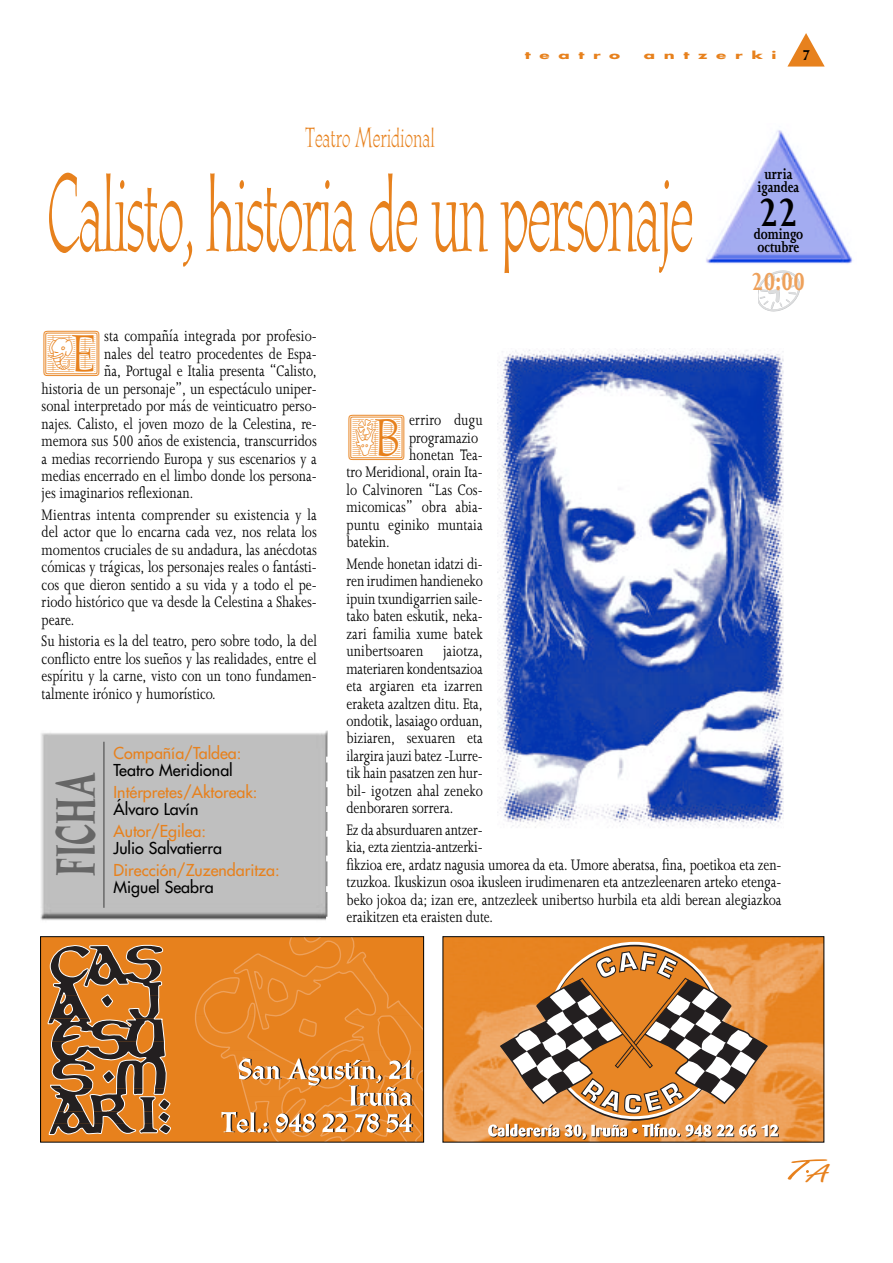
<style>
.page{position:relative;width:893px;height:1263px;background:#fff}
.page>*{position:absolute;margin:0;border:0;box-sizing:border-box;transform-origin:0 0}
.t1{font:104.7px "Cg Athenaeum";letter-spacing:-.035em;color:#e7811d;scale:.55 1}
.t2{font:700 50.55px "Cg Athenaeum";color:#666;scale:.67 1}
.t3{font:45.3px "Cg Athenaeum Initial Positive";color:#e7811d}
.t4{font:700 45.3px "Joanna";color:#000;scale:.8 1}
.t5{font:700 28.35px "Joanna";color:#eea15b;scale:.8 1}
.t6{font:27.9px "Freestyle Script";color:#e7811d;scale:2.18 1}
.t7{font:26.25px "Cg Athenaeum";color:#e7811d;scale:.7 1}
.t8{font:17.4px/17.4px "Joanna";color:#000;text-align:justify;scale:.8 1}
.t9{font:700 16.5px/12.9px "Joanna";color:#000;text-align:center;scale:.8 1}
.t10{font:16.05px "Futura";color:#e7811d}
.t11{font:16.05px "Futura";color:#000}
.t12{font:700 14.55px "Cg Athenaeum";color:#000}
.t13{font:700 10.2px "Futura";letter-spacing:.52em;color:#e7811d;scale:1.64 1}
</style>
<div class="page">
<svg style="left:758px;top:270px;width:43px;height:42px"></svg>
<svg style="left:787px;top:33px;width:37px;height:34px"></svg>
<img style="left:706px;top:130px;width:147px;height:134px">
<img style="left:40px;top:730px;width:287px;height:191px">
<hr style="left:103px;top:742px;width:2px;height:166px;background:#666">
<div style="left:41px;top:937px;width:382px;height:205px;background:#e7811d"></div>
<svg style="left:47px;top:945px;width:124px;height:191px"></svg>
<svg style="left:195px;top:938px;width:227px;height:203px"></svg>
<div style="left:40px;top:936px;width:384px;height:207px;border:1px solid #000"></div>
<img style="left:497px;top:348px;width:286px;height:480px">
<img style="left:444px;top:938px;width:378px;height:203px">
<svg style="left:488px;top:938px;width:290px;height:203px"></svg>
<div style="left:442px;top:936px;width:382px;height:207px;border:1px solid #000"></div>
<h3 class="t7" style="left:305px;top:128px;width:186px">Teatro Meridional</h3>
<p class="t13" style="left:524px;top:50px;width:60px">teatro</p>
<p class="t13" style="left:643px;top:50px;width:82px">antzerki</p>
<p class="t12" style="left:802px;top:49px;width:8px">7</p>
<h1 class="t1" style="left:47px;top:173px;width:1177px">Calisto, historia de un personaje</h1>
<p class="t9" style="left:757px;top:169px;width:54px">urria igandea</p>
<h3 class="t4" style="left:759px;top:196px;width:50px">22</h3>
<p class="t9" style="left:753px;top:229px;width:63px">domingo</p>
<p class="t9" style="left:757px;top:242px;width:54px">octubre</p>
<h3 class="t5" style="left:751px;top:271px;width:69px">20:00</h3>
<p class="t8" style="left:104px;top:329px;width:267px">sta compañía integrada por profesio-</p>
<p class="t8" style="left:104px;top:346px;width:267px">nales del teatro procedentes de Espa-</p>
<p class="t8" style="left:104px;top:364px;width:267px">ña, Portugal e Italia presenta “Calisto,</p>
<p class="t8" style="left:42px;top:381px;width:345px">historia de un personaje”, un espectáculo uniper-</p>
<p class="t8" style="left:42px;top:399px;width:345px">sonal interpretado por más de veinticuatro perso-</p>
<p class="t8" style="left:42px;top:416px;width:345px">najes. Calisto, el joven mozo de la Celestina, re-</p>
<p class="t8" style="left:42px;top:434px;width:345px">memora sus 500 años de existencia, transcurridos</p>
<p class="t8" style="left:42px;top:451px;width:345px">a medias recorriendo Europa y sus escenarios y a</p>
<p class="t8" style="left:42px;top:469px;width:345px">medias encerrado en el limbo donde los persona-</p>
<p class="t8" style="left:42px;top:486px;width:191px">jes imaginarios reflexionan.</p>
<p class="t8" style="left:42px;top:508px;width:345px">Mientras intenta comprender su existencia y la del actor que lo encarna cada vez, nos relata los momentos cruciales de su andadura, las anécdotas cómicas y trágicas, los personajes reales o fantásti&shy;cos que dieron sentido a su vida y a todo el pe&shy;riodo histórico que va desde la Celestina a Shakes&shy;peare.</p>
<p class="t8" style="left:42px;top:634px;width:345px">Su historia es la del teatro, pero sobre todo, la del conflicto entre los sueños y las realidades, entre el espíritu y la carne, visto con un tono fundamen&shy;talmente irónico y humorístico.</p>
<h3 class="t3" style="left:43px;top:331px;width:58px">E</h3>
<h2 class="t2" style="left:56px;top:876px;width:155px;rotate:-90deg">FICHA</h2>
<p class="t10" style="left:114px;top:745px;width:129px">Compañía/Taldea:</p>
<p class="t11" style="left:114px;top:762px;width:121px">Teatro Meridional</p>
<p class="t10" style="left:114px;top:784px;width:145px">Intérpretes/Aktoreak:</p>
<p class="t11" style="left:114px;top:801px;width:86px">Álvaro Lavín</p>
<p class="t10" style="left:114px;top:823px;width:94px">Autor/Egilea:</p>
<p class="t11" style="left:114px;top:840px;width:110px">Julio Salvatierra</p>
<p class="t10" style="left:114px;top:862px;width:168px">Dirección/Zuzendaritza:</p>
<p class="t11" style="left:114px;top:879px;width:101px">Miguel Seabra</p>
<p class="t8" style="left:409px;top:413px;width:93px">erriro dugu</p>
<p class="t8" style="left:409px;top:430px;width:88px">programazio</p>
<p class="t8" style="left:409px;top:448px;width:94px">honetan Tea-</p>
<p class="t8" style="left:346px;top:465px;width:172px">tro Meridional, orain Ita-</p>
<p class="t8" style="left:346px;top:483px;width:172px">lo Calvinoren “Las Cos-</p>
<p class="t8" style="left:346px;top:500px;width:172px">micomicas” obra abia-</p>
<p class="t8" style="left:346px;top:518px;width:172px">puntu eginiko muntaia</p>
<p class="t8" style="left:346px;top:535px;width:55px">batekin.</p>
<p class="t8" style="left:346px;top:557px;width:172px">Mende honetan idatzi di&shy;ren irudimen handieneko ipuin txundigarrien saile&shy;tako baten eskutik, neka&shy;zari familia xume batek unibertsoaren jaiotza, materiaren kondentsazioa eta argiaren eta izarren eraketa azaltzen ditu. Eta, ondotik, lasaiago orduan, biziaren, sexuaren eta ilargira jauzi batez -Lurre&shy;tik hain pasatzen zen hur&shy;bil- igotzen ahal zeneko denboraren sorrera.</p>
<p class="t8" style="left:346px;top:823px;width:545px;text-align:left">Ez da absurduaren antzer-<br>kia, ezta zientzia-antzerki-<br>fikzioa ere, ardatz nagusia umorea da eta. Umore aberatsa, fina, poetikoa eta zen&shy;tzuzkoa. Ikuskizun osoa ikusleen irudimenaren eta antzezleenaren arteko etenga&shy;beko jokoa da; izan ere, antzezleek unibertso hurbila eta aldi berean alegiazkoa eraikitzen eta eraisten dute.</p>
<h3 class="t3" style="left:348px;top:415px;width:58px">B</h3>
<h3 class="t6" style="left:783px;top:1161px;width:22px">T<sub>A</sub></h3>
</div>
